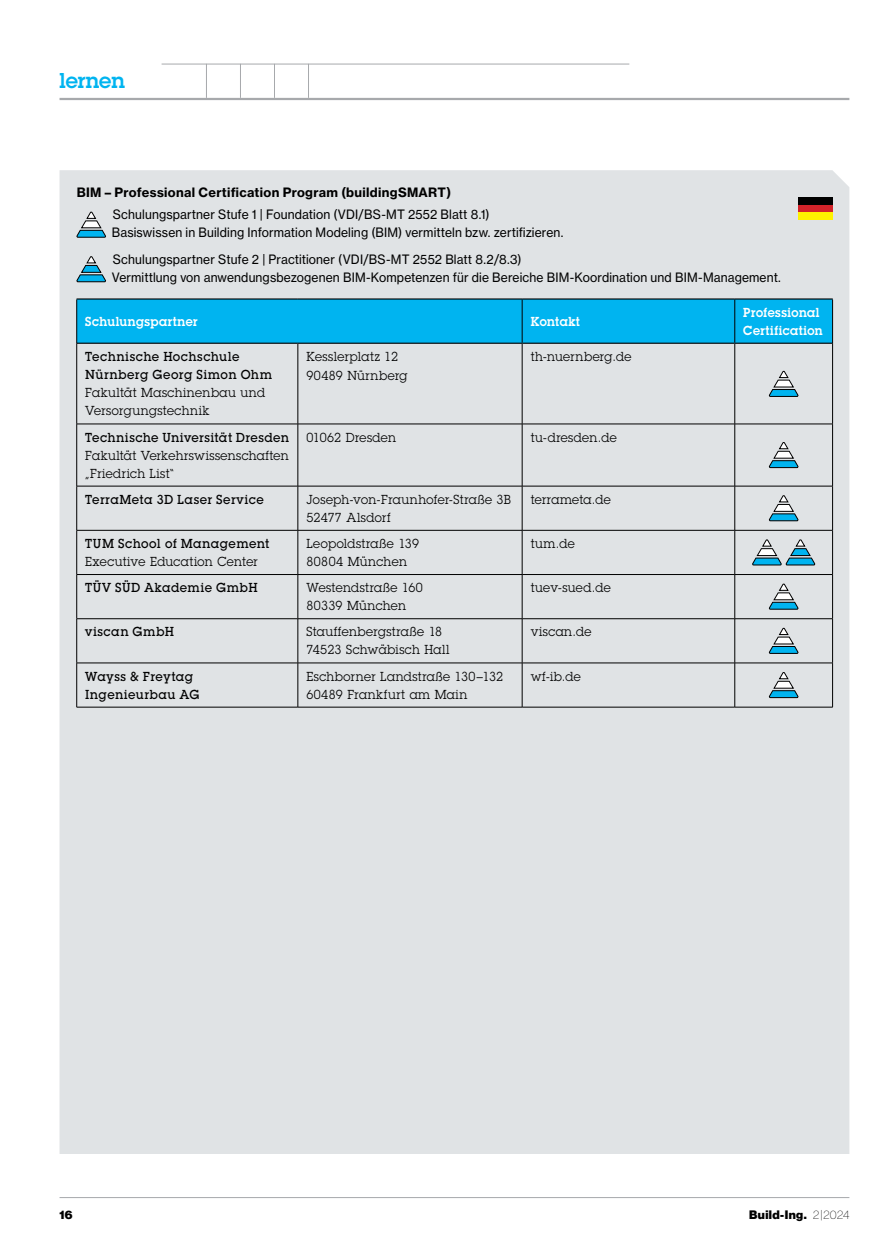
<style>
.page{position:relative;width:893px;height:1251px;background:#fff}
.page>*{position:absolute;margin:0;border:0;box-sizing:border-box;transform-origin:0 0}
.t1{font:600 21px "Lubalin Graph Std";color:#00b4f0}
.t2{font:12.75px/18px "Lubalin Graph Std";letter-spacing:.03em;color:#000;scale:.95 1}
.t3{font:12.75px/18px "N Haas Grotesk TX Std 55 Rg";letter-spacing:.01em;color:#000;scale:.95 1}
.t4{font:500 12.75px/18px "Lubalin Graph Std";letter-spacing:.035em;color:#000;scale:.95 1}
.t5{font:12.75px "N Haas Grotesk TX Std 75 Bd";letter-spacing:.025em;color:#000}
.t6{font:600 12.75px/18px "Lubalin Graph Std";letter-spacing:.04em;color:#fff;scale:.95 1}
.t7{font:12px "N Haas Grotesk DS Std 95 Blk";letter-spacing:.035em;color:#000}
.s1{font-family:"N Haas Grotesk DS Std 25 Th"}
</style>
<div class="page">
<hr style="left:162px;top:64px;width:467px;height:1px;background:#a7a9ac">
<hr style="left:60px;top:98px;width:789px;height:2px;background:#a7a9ac">
<hr style="left:206px;top:64px;width:1px;height:34px;background:#a7a9ac">
<hr style="left:240px;top:64px;width:1px;height:34px;background:#a7a9ac">
<hr style="left:274px;top:64px;width:1px;height:34px;background:#a7a9ac">
<hr style="left:308px;top:64px;width:1px;height:34px;background:#a7a9ac">
<hr style="left:60px;top:1196px;width:789px;height:1px;background:#a7a9ac">
<div style="left:60px;top:170px;width:789px;height:983px;background:#e0e3e5"></div>
<div style="left:77px;top:299px;width:755px;height:43px;background:#00b4f0"></div>
<hr style="left:298px;top:344px;width:1px;height:79px;background:#000">
<hr style="left:522px;top:344px;width:1px;height:79px;background:#000">
<hr style="left:734px;top:344px;width:1px;height:79px;background:#000">
<hr style="left:298px;top:424px;width:1px;height:62px;background:#000">
<hr style="left:522px;top:424px;width:1px;height:62px;background:#000">
<hr style="left:734px;top:424px;width:1px;height:62px;background:#000">
<hr style="left:298px;top:486px;width:1px;height:44px;background:#000">
<hr style="left:522px;top:486px;width:1px;height:44px;background:#000">
<hr style="left:734px;top:486px;width:1px;height:44px;background:#000">
<hr style="left:298px;top:530px;width:1px;height:44px;background:#000">
<hr style="left:522px;top:530px;width:1px;height:44px;background:#000">
<hr style="left:734px;top:530px;width:1px;height:44px;background:#000">
<hr style="left:298px;top:574px;width:1px;height:44px;background:#000">
<hr style="left:522px;top:574px;width:1px;height:44px;background:#000">
<hr style="left:734px;top:574px;width:1px;height:44px;background:#000">
<hr style="left:298px;top:618px;width:1px;height:44px;background:#000">
<hr style="left:522px;top:618px;width:1px;height:44px;background:#000">
<hr style="left:734px;top:618px;width:1px;height:44px;background:#000">
<hr style="left:298px;top:663px;width:1px;height:43px;background:#000">
<hr style="left:522px;top:663px;width:1px;height:43px;background:#000">
<hr style="left:734px;top:663px;width:1px;height:43px;background:#000">
<hr style="left:735px;top:706px;width:98px;height:1px;background:#000">
<hr style="left:522px;top:342px;width:213px;height:2px;background:#000">
<hr style="left:735px;top:342px;width:97px;height:2px;background:#000">
<hr style="left:77px;top:342px;width:221px;height:2px;background:#000">
<hr style="left:298px;top:342px;width:224px;height:2px;background:#000">
<hr style="left:76px;top:299px;width:1px;height:44px;background:#000">
<hr style="left:76px;top:343px;width:1px;height:80px;background:#000">
<hr style="left:76px;top:424px;width:1px;height:62px;background:#000">
<hr style="left:76px;top:486px;width:1px;height:44px;background:#000">
<hr style="left:76px;top:530px;width:1px;height:44px;background:#000">
<hr style="left:76px;top:574px;width:1px;height:44px;background:#000">
<hr style="left:76px;top:618px;width:1px;height:44px;background:#000">
<hr style="left:76px;top:663px;width:1px;height:43px;background:#000">
<hr style="left:832px;top:299px;width:1px;height:44px;background:#000">
<hr style="left:832px;top:343px;width:1px;height:80px;background:#000">
<hr style="left:832px;top:424px;width:1px;height:62px;background:#000">
<hr style="left:832px;top:486px;width:1px;height:44px;background:#000">
<hr style="left:832px;top:530px;width:1px;height:44px;background:#000">
<hr style="left:832px;top:574px;width:1px;height:44px;background:#000">
<hr style="left:832px;top:618px;width:1px;height:44px;background:#000">
<hr style="left:832px;top:663px;width:1px;height:43px;background:#000">
<hr style="left:522px;top:299px;width:1px;height:43px;background:#000">
<hr style="left:734px;top:299px;width:1px;height:43px;background:#000">
<hr style="left:77px;top:298px;width:221px;height:1px;background:#000">
<hr style="left:298px;top:298px;width:224px;height:1px;background:#000">
<hr style="left:522px;top:298px;width:213px;height:1px;background:#000">
<hr style="left:735px;top:298px;width:98px;height:1px;background:#000">
<hr style="left:77px;top:423px;width:221px;height:1px;background:#000">
<hr style="left:298px;top:423px;width:224px;height:1px;background:#000">
<hr style="left:522px;top:423px;width:213px;height:1px;background:#000">
<hr style="left:77px;top:486px;width:221px;height:1px;background:#000">
<hr style="left:298px;top:486px;width:224px;height:1px;background:#000">
<hr style="left:522px;top:486px;width:213px;height:1px;background:#000">
<hr style="left:77px;top:530px;width:221px;height:1px;background:#000">
<hr style="left:298px;top:530px;width:224px;height:1px;background:#000">
<hr style="left:522px;top:530px;width:213px;height:1px;background:#000">
<hr style="left:77px;top:574px;width:221px;height:1px;background:#000">
<hr style="left:298px;top:574px;width:224px;height:1px;background:#000">
<hr style="left:522px;top:574px;width:213px;height:1px;background:#000">
<hr style="left:77px;top:618px;width:221px;height:1px;background:#000">
<hr style="left:298px;top:618px;width:224px;height:1px;background:#000">
<hr style="left:522px;top:618px;width:213px;height:1px;background:#000">
<hr style="left:77px;top:662px;width:221px;height:1px;background:#000">
<hr style="left:298px;top:662px;width:224px;height:1px;background:#000">
<hr style="left:522px;top:662px;width:213px;height:1px;background:#000">
<hr style="left:77px;top:706px;width:221px;height:1px;background:#000">
<hr style="left:298px;top:706px;width:224px;height:1px;background:#000">
<hr style="left:522px;top:706px;width:213px;height:1px;background:#000">
<hr style="left:735px;top:423px;width:98px;height:1px;background:#000">
<hr style="left:735px;top:486px;width:98px;height:1px;background:#000">
<hr style="left:735px;top:530px;width:98px;height:1px;background:#000">
<hr style="left:735px;top:574px;width:98px;height:1px;background:#000">
<hr style="left:735px;top:618px;width:98px;height:1px;background:#000">
<hr style="left:735px;top:662px;width:98px;height:1px;background:#000">
<div style="left:798px;top:198px;width:35px;height:7px;background:#000"></div>
<div style="left:798px;top:205px;width:35px;height:7px;background:#d2232a"></div>
<div style="left:798px;top:212px;width:35px;height:7px;background:#fff200"></div>
<svg style="left:77px;top:212px;width:29px;height:26px"></svg>
<svg style="left:77px;top:256px;width:29px;height:26px"></svg>
<svg style="left:769px;top:371px;width:30px;height:26px"></svg>
<svg style="left:769px;top:442px;width:30px;height:26px"></svg>
<svg style="left:769px;top:495px;width:30px;height:26px"></svg>
<svg style="left:752px;top:539px;width:64px;height:26px;background:#8eb8c7"></svg>
<svg style="left:769px;top:583px;width:30px;height:26px"></svg>
<svg style="left:769px;top:628px;width:30px;height:25px"></svg>
<svg style="left:769px;top:672px;width:30px;height:26px"></svg>
<h1 class="t1" style="left:60px;top:67px;width:67px">lernen</h1>
<p class="t5" style="left:77px;top:184px;width:376px">BIM – Professional Certification Program (buildingSMART)</p>
<p class="t3" style="left:112px;top:206px;width:477px">Schulungspartner Stufe 1 | Foundation (VDI/BS-MT 2552 Blatt 8.1)<br>Basiswissen in Building Information Modeling (BIM) vermitteln bzw. zertifizieren.</p>
<p class="t3" style="left:112px;top:250px;width:706px">Schulungspartner Stufe 2 | Practitioner (VDI/BS-MT 2552 Blatt 8.2/8.3)<br>Vermittlung von anwendungsbezogenen BIM-Kompetenzen für die Bereiche BIM-Koordination und BIM-Management.</p>
<p class="t6" style="left:85px;top:312px;width:120px">Schulungspartner</p>
<p class="t6" style="left:531px;top:312px;width:54px">Kontakt</p>
<p class="t6" style="left:743px;top:303px;width:85px">Professional<br>Certification</p>
<p class="t4" style="left:85px;top:348px;width:198px">Technische Hochschule<br>Nürnberg Georg Simon Ohm</p>
<p class="t2" style="left:85px;top:383px;width:191px">Fakultät Maschinenbau und<br>Versorgungstechnik</p>
<p class="t2" style="left:306px;top:348px;width:108px">Kesslerplatz 12<br>90489 Nürnberg</p>
<p class="t2" style="left:531px;top:348px;width:108px">th-nuernberg.de</p>
<p class="t4" style="left:85px;top:428px;width:216px">Technische Universität Dresden</p>
<p class="t2" style="left:85px;top:446px;width:216px">Fakultät Verkehrswissenschaften „Friedrich List“</p>
<p class="t2" style="left:306px;top:428px;width:96px">01062 Dresden</p>
<p class="t2" style="left:531px;top:428px;width:92px">tu-dresden.de</p>
<p class="t4" style="left:85px;top:490px;width:189px">TerraMeta 3D Laser Service</p>
<p class="t2" style="left:306px;top:490px;width:217px">Joseph-von-Fraunhofer-Straße 3B<br>52477 Alsdorf</p>
<p class="t2" style="left:531px;top:490px;width:86px">terrameta.de</p>
<p class="t4" style="left:85px;top:534px;width:195px">TUM School of Management</p>
<p class="t2" style="left:85px;top:552px;width:183px">Executive Education Center</p>
<p class="t2" style="left:306px;top:534px;width:120px">Leopoldstraße 139<br>80804 München</p>
<p class="t2" style="left:531px;top:534px;width:48px">tum.de</p>
<p class="t4" style="left:85px;top:578px;width:183px">TÜV SÜD Akademie GmbH</p>
<p class="t2" style="left:306px;top:578px;width:124px">Westendstraße 160<br>80339 München</p>
<p class="t2" style="left:531px;top:578px;width:86px">tuev-sued.de</p>
<p class="t4" style="left:85px;top:622px;width:95px">viscan GmbH</p>
<p class="t2" style="left:306px;top:622px;width:152px">Stauffenbergstraße 18<br>74523 Schwäbisch Hall</p>
<p class="t2" style="left:531px;top:622px;width:66px">viscan.de</p>
<p class="t4" style="left:85px;top:666px;width:122px">Wayss &amp; Freytag<br>Ingenieurbau AG</p>
<p class="t2" style="left:306px;top:666px;width:209px">Eschborner Landstraße 130–132<br>60489 Frankfurt am Main</p>
<p class="t2" style="left:531px;top:666px;width:54px">wf-ib.de</p>
<p class="t7" style="left:60px;top:1207px;width:15px">16</p>
<p class="t7" style="left:749px;top:1207px;width:102px">Build-Ing. <span class="s1">2|2024</span></p>
</div>
